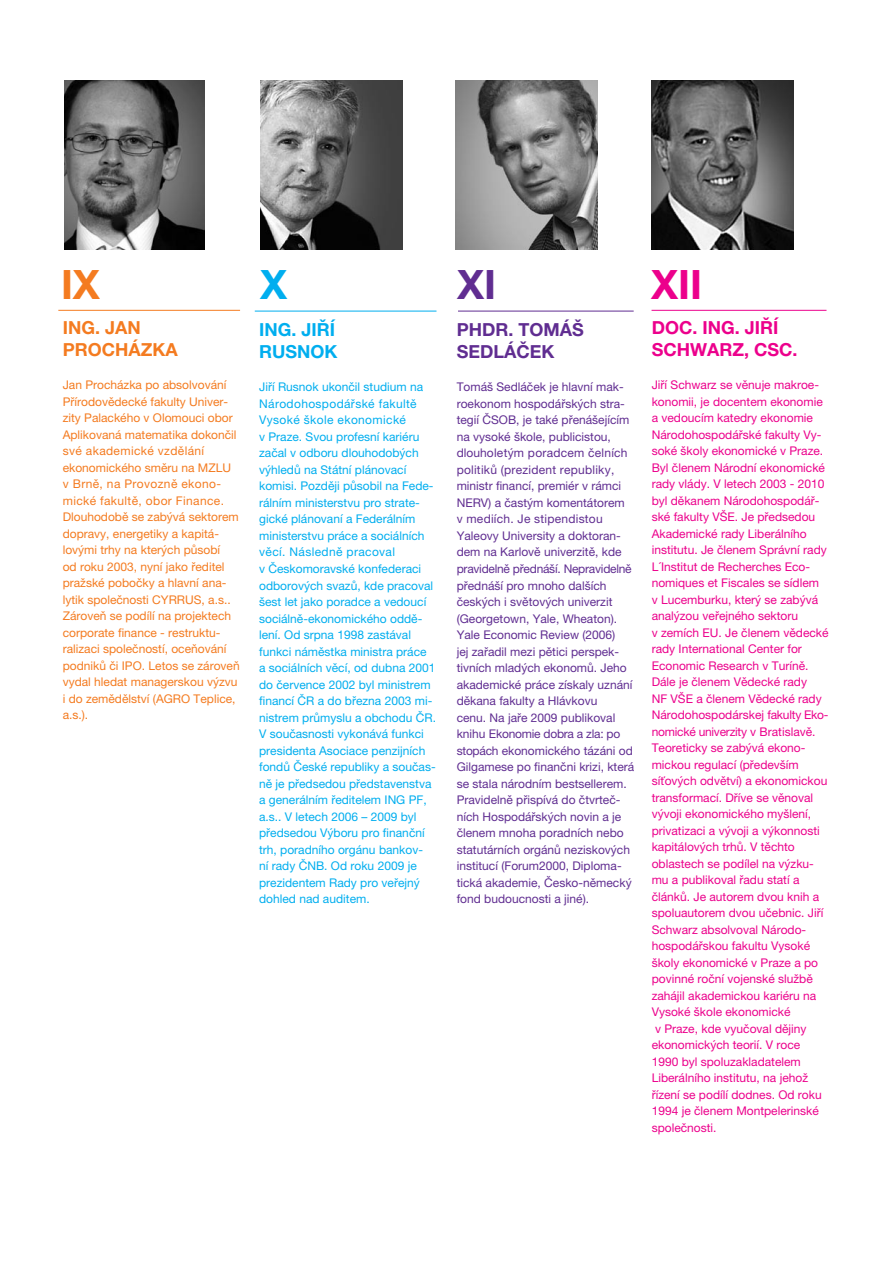
<style>
.page{position:relative;width:893px;height:1263px;background:#fff}
.page>*{position:absolute;margin:0;border:0;box-sizing:border-box;transform-origin:0 0}
.t1{font:700 40.5px "Helvetica Neue LT Pro";color:#ec008c}
.t2{font:700 40.5px "Helvetica Neue LT Pro";color:#f47b20}
.t3{font:700 40.5px "Helvetica Neue LT Pro";color:#602d91}
.t4{font:700 40.5px "Helvetica Neue LT Pro";color:#00aeef}
.t5{font:700 18px/22.5px "Helvetica Neue LT Pro";color:#ec008c}
.t6{font:700 18px/22.5px "Helvetica Neue LT Pro";color:#602d91}
.t7{font:700 18px/22.5px "Helvetica Neue LT Pro";color:#f47b20}
.t8{font:700 18px/22.5px "Helvetica Neue LT Pro";color:#00aeef}
.t9{font:12px/16.5px "Helvetica Neue LT Pro";color:#ec008c}
.t10{font:12px/16.5px "Helvetica Neue LT Pro";color:#602d91}
.t11{font:12px/16.5px "Helvetica Neue LT Pro";color:#00aeef}
.t12{font:12px/16.5px "Helvetica Neue LT Pro";color:#f47b20}
</style>
<div class="page">
<img style="left:652px;top:80px;width:141px;height:169px">
<hr style="left:652px;top:310px;width:174px;height:1px;background:#ec008c">
<img style="left:64px;top:80px;width:141px;height:169px">
<hr style="left:59px;top:310px;width:181px;height:1px;background:#f47b20">
<img style="left:261px;top:80px;width:141px;height:169px">
<hr style="left:255px;top:311px;width:181px;height:1px;background:#00aeef">
<img style="left:456px;top:80px;width:141px;height:169px">
<hr style="left:458px;top:311px;width:175px;height:1px;background:#602d91">
<h1 class="t2" style="left:61px;top:260px;width:41px">IX</h1>
<h1 class="t4" style="left:260px;top:260px;width:29px">X</h1>
<h1 class="t3" style="left:457px;top:260px;width:35px">XI</h1>
<h1 class="t1" style="left:651px;top:260px;width:38px">XII</h1>
<h2 class="t7" style="left:63px;top:316px;width:117px">ING. JAN<br>PROCHÁZKA</h2>
<p class="t12" style="left:63px;top:376px;width:178px">Jan Procházka po absolvování<br>Přírodovědecké fakulty Univer&shy;zity Palackého v Olomouci obor<br>Aplikovaná matematika dokončil své akademické vzdělání ekonomického směru na MZLU v Brně, na Provozně ekono&shy;mické fakultě, obor Finance.<br>Dlouhodobě se zabývá sektorem dopravy, energetiky a kapitá&shy;lovými trhy na kterých působí<br>od roku 2003, nyní jako ředitel pražské pobočky a hlavní ana&shy;lytik společnosti CYRRUS, a.s..<br>Zároveň se podílí na projektech corporate finance - restruktu&shy;ralizaci společností, oceňování podniků či IPO. Letos se zároveň vydal hledat managerskou výzvu i do zemědělství (AGRO Teplice, a.s.).</p>
<h2 class="t8" style="left:259px;top:318px;width:80px">ING. JIŘÍ<br>RUSNOK</h2>
<p class="t11" style="left:259px;top:379px;width:178px">Jiří Rusnok ukončil studium na<br>Národohospodářské fakultě<br>Vysoké škole ekonomické<br>v Praze. Svou profesní kariéru začal v odboru dlouhodobých výhledů na Státní plánovací komisi. Později působil na Fede&shy;rálním ministerstvu pro strate&shy;gické plánovaní a Federálním ministerstvu práce a sociálních věcí. Následně pracoval<br>v Českomoravské konfederaci odborových svazů, kde pracoval šest let jako poradce a vedoucí sociálně-ekonomického oddě&shy;lení. Od srpna 1998 zastával funkci náměstka ministra práce<br>a sociálních věcí, od dubna 2001 do července 2002 byl ministrem financí ČR a do března 2003 mi&shy;nistrem průmyslu a obchodu ČR.<br>V současnosti vykonává funkci presidenta Asociace penzijních fondů České republiky a součas&shy;ně je předsedou představenstva a generálním ředitelem ING PF, a.s.. V letech 2006 – 2009 byl předsedou Výboru pro finanční trh, poradního orgánu bankov-<br>ní rady ČNB. Od roku 2009 je prezidentem Rady pro veřejný dohled nad auditem.</p>
<h2 class="t6" style="left:457px;top:318px;width:129px;text-indent:52px">. TOMÁŠ<br>SEDLÁČEK</h2>
<p class="t10" style="left:457px;top:379px;width:179px">Tomáš Sedláček je hlavní mak&shy;roekonom hospodářských stra&shy;tegií ČSOB, je také přenášejícím na vysoké škole, publicistou, dlouholetým poradcem čelních politiků (prezident republiky, ministr financí, premiér v rámci<br>NERV) a častým komentátorem<br>v mediích. Je stipendistou<br>Yaleovy University a doktoran&shy;dem na Karlově univerzitě, kde pravidelně přednáší. Nepravidelně přednáší pro mnoho dalších českých i světových univerzit (Georgetown, Yale, Wheaton).<br>Yale Economic Review (2006)<br>jej zařadil mezi pětici perspek&shy;tivních mladých ekonomů. Jeho akademické práce získaly uznání děkana fakulty a Hlávkovu<br>cenu. Na jaře 2009 publikoval knihu Ekonomie dobra a zla: po stopách ekonomického tázáni od<br>Gilgamese po finančni krizi, která se stala národním bestsellerem.<br>Pravidelně přispívá do čtvrteč&shy;ních Hospodářských novin a je členem mnoha poradních nebo statutárních orgánů neziskových institucí (Forum2000, Diploma&shy;tická akademie, Česko-německý fond budoucnosti a jiné).</p>
<h2 class="t6" style="left:457px;top:318px;width:26px">PHDR</h2>
<h2 class="t5" style="left:652px;top:316px;width:147px">DOC. ING. JIŘÍ<br>SCHWARZ, CSC.</h2>
<p class="t9" style="left:652px;top:376px;width:178px">Jiří Schwarz se věnuje makroe&shy;konomii, je docentem ekonomie a vedoucím katedry ekonomie<br>Národohospodářské fakulty Vy&shy;soké školy ekonomické v Praze.<br>Byl členem Národní ekonomické rady vlády. V letech 2003 - 2010 byl děkanem Národohospodář&shy;ské fakulty VŠE. Je předsedou<br>Akademické rady Liberálního institutu. Je členem Správní rady<br>L´Institut de Recherches Eco&shy;nomiques et Fiscales se sídlem<br>v Lucemburku, který se zabývá analýzou veřejného sektoru<br>v zemích EU. Je členem vědecké rady International Center for<br>Economic Research v Turíně.<br>Dále je členem Vědecké rady<br>NF VŠE a členem Vědecké rady<br>Národohospodárskej fakulty Eko&shy;nomické univerzity v Bratislavě.<br>Teoreticky se zabývá ekono&shy;mickou regulací (především síťových odvětví) a ekonomickou transformací. Dříve se věnoval vývoji ekonomického myšlení, privatizaci a vývoji a výkonnosti kapitálových trhů. V těchto oblastech se podílel na výzku&shy;mu a publikoval řadu statí a článků. Je autorem dvou knih a spoluautorem dvou učebnic. Jiří<br>Schwarz absolvoval Národo&shy;hospodářskou fakultu Vysoké školy ekonomické v Praze a po povinné roční vojenské službě zahájil akademickou kariéru na<br>Vysoké škole ekonomické<br>v Praze, kde vyučoval dějiny ekonomických teorií. V roce<br>1990 byl spoluzakladatelem<br>Liberálního institutu, na jehož řízení se podílí dodnes. Od roku<br>1994 je členem Montpelerinské společnosti.</p>
</div>
